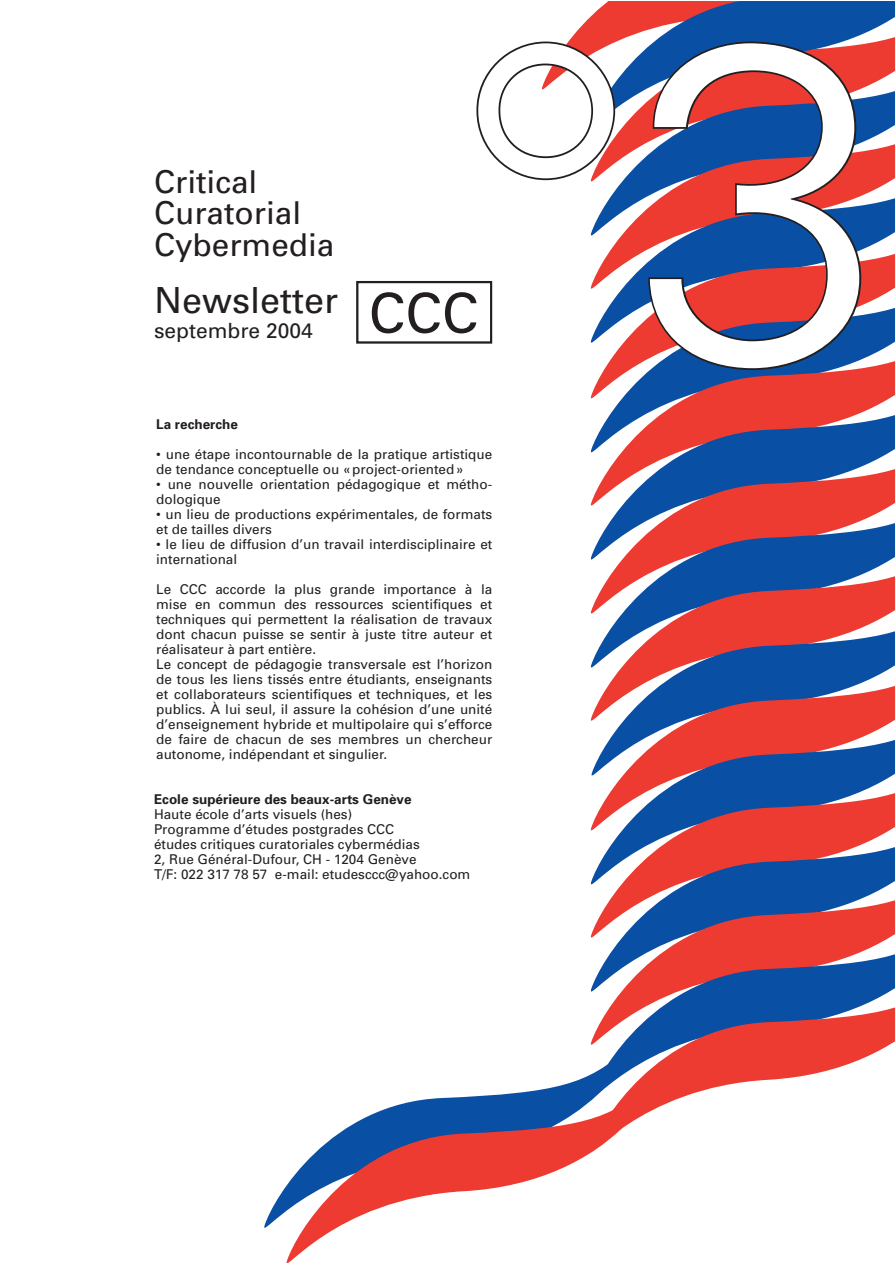
<style>
.page{position:relative;width:895px;height:1263px;background:#fff}
.page>*{position:absolute;margin:0;border:0;box-sizing:border-box;transform-origin:0 0}
.t1{font:300 450px "Univers";color:#fff}
.t2{font:36px "Univers";color:#231f20}
.t3{font:31.5px "Univers";color:#231f20}
.t4{font:21px "Univers";color:#231f20}
.a-NORMAL_9{font:13.5px/15px "Univers";color:#231f20}
.a-NORMAL_9-2{font:700 13.5px "Univers";color:#231f20}
</style>
<div class="page">
<svg style="left:604px;top:182px;width:290px;height:25px"></svg>
<svg style="left:590px;top:207px;width:304px;height:54px"></svg>
<svg style="left:590px;top:261px;width:304px;height:53px"></svg>
<svg style="left:590px;top:314px;width:304px;height:54px"></svg>
<svg style="left:590px;top:368px;width:304px;height:54px;background:#bd5e6b"></svg>
<svg style="left:590px;top:422px;width:304px;height:54px;background:#6a6594"></svg>
<svg style="left:590px;top:476px;width:304px;height:54px;background:#b65f6f"></svg>
<svg style="left:590px;top:530px;width:304px;height:54px;background:#6a6594"></svg>
<svg style="left:590px;top:584px;width:304px;height:55px;background:#b85f6e"></svg>
<svg style="left:590px;top:639px;width:304px;height:54px;fill:#094fa3"></svg>
<svg style="left:590px;top:693px;width:304px;height:53px;fill:#ee3b32"></svg>
<svg style="left:591px;top:746px;width:303px;height:54px;background:#6b6493"></svg>
<svg style="left:590px;top:800px;width:304px;height:54px;background:#b65e6f"></svg>
<svg style="left:590px;top:854px;width:304px;height:54px;background:#6a6594"></svg>
<svg style="left:590px;top:908px;width:304px;height:53px;background:#b75e6e"></svg>
<svg style="left:590px;top:961px;width:304px;height:144px"></svg>
<svg style="left:477px;top:1px;width:417px;height:181px"></svg>
<svg style="left:646px;top:40px;width:216px;height:332px;background:#774a6c"></svg>
<svg style="left:264px;top:1037px;width:378px;height:191px"></svg>
<svg style="left:280px;top:1072px;width:384px;height:191px"></svg>
<svg style="left:372px;top:292px;width:104px;height:41px"></svg>
<div style="left:356px;top:281px;width:136px;height:63px;border:2px solid #231f20"></div>
<div style="left:354px;top:279px;width:140px;height:67px;border:2px solid #fff"></div>
<p class="t3" style="left:154px;top:163px;width:105px">Critical</p>
<p class="t3" style="left:154px;top:195px;width:149px">Curatorial</p>
<p class="t3" style="left:154px;top:226px;width:182px">Cybermedia</p>
<p class="t2" style="left:154px;top:279px;width:186px">Newsletter</p>
<p class="t4" style="left:154px;top:319px;width:160px">septembre 2004</p>
<p class="t1" style="left:455px;top:-69px;width:431px">°3</p>
<p class="a-NORMAL_9-2" style="left:156px;top:416px;width:83px">La recherche</p>
<p class="a-NORMAL_9" style="left:156px;top:447px;width:337px">• une étape incontournable de la pratique artistique de tendance conceptuelle ou « project-oriented »</p>
<p class="a-NORMAL_9" style="left:156px;top:477px;width:337px">• une nouvelle orientation pédagogique et métho&shy;dologique</p>
<p class="a-NORMAL_9" style="left:156px;top:507px;width:337px">• un lieu de productions expérimentales, de formats et de tailles divers</p>
<p class="a-NORMAL_9" style="left:156px;top:537px;width:337px">• le lieu de diffusion d’un travail interdisciplinaire et international</p>
<p class="a-NORMAL_9" style="left:156px;top:582px;width:337px;text-align:justify">Le CCC accorde la plus grande importance à la mise en commun des ressources scientifiques et techniques qui permettent la réalisation de travaux dont chacun puisse se sentir à juste titre auteur et réalisateur à part entière.</p>
<p class="a-NORMAL_9" style="left:156px;top:657px;width:337px;text-align:justify">Le concept de pédagogie transversale est l’horizon de tous les liens tissés entre étudiants, enseignants et collaborateurs scientifiques et techniques, et les publics. À lui seul, il assure la cohésion d’une unité d’enseignement hybride et multipolaire qui s’efforce de faire de chacun de ses membres un chercheur autonome, indépendant et singulier.</p>
<p class="a-NORMAL_9-2" style="left:154px;top:791px;width:259px">Ecole supérieure des beaux-arts Genève</p>
<p class="a-NORMAL_9" style="left:154px;top:807px;width:200px">Haute école d’arts visuels (hes)</p>
<p class="a-NORMAL_9" style="left:154px;top:822px;width:242px">Programme d’études postgrades CCC</p>
<p class="a-NORMAL_9" style="left:154px;top:837px;width:267px">études critiques curatoriales cybermédias</p>
<p class="a-NORMAL_9" style="left:154px;top:852px;width:264px">2, Rue Général-Dufour, CH - 1204 Genève</p>
<p class="a-NORMAL_9" style="left:154px;top:867px;width:318px">T/F: 022 317 78 57 e-mail: etudesccc@yahoo.com</p>
</div>
